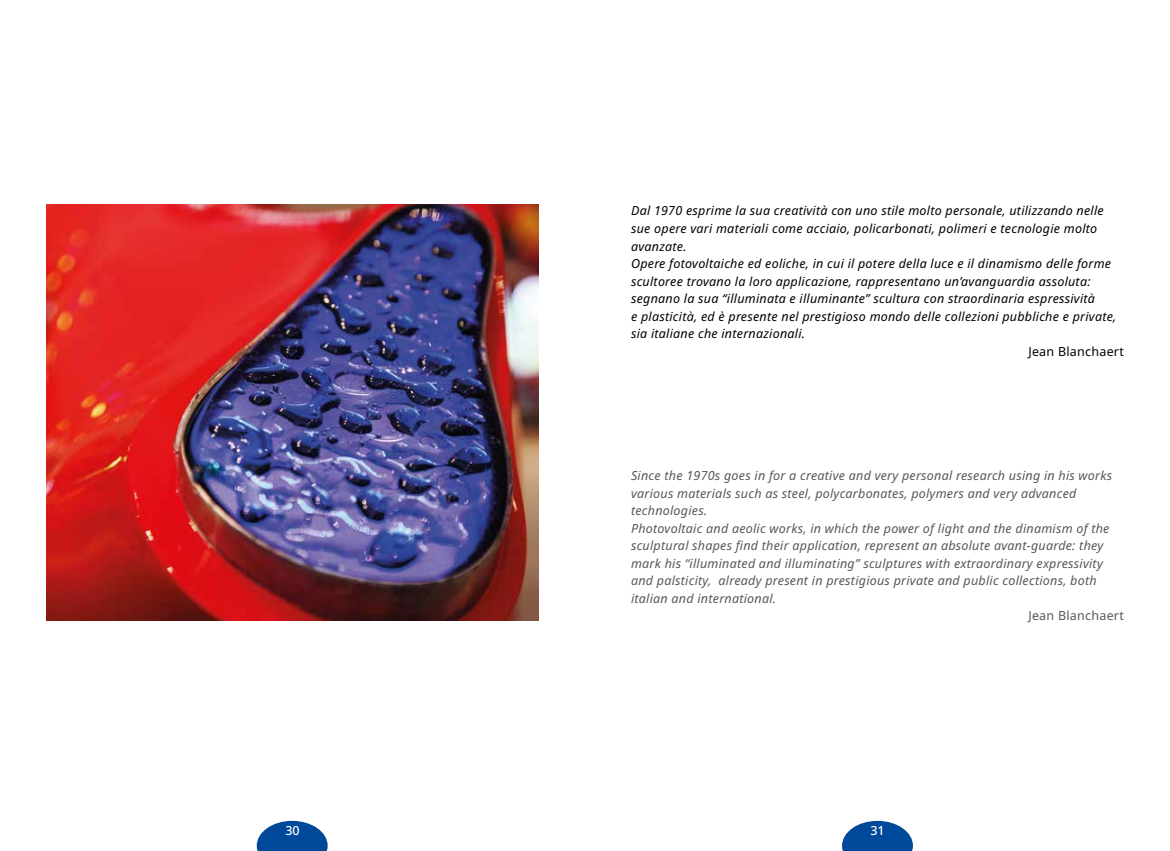
<style>
.page{position:relative;width:1170px;height:851px;background:#fff}
.page>*{position:absolute;margin:0;border:0;box-sizing:border-box;transform-origin:0 0}
.t1{font:italic 12.5px/17.5px "Noto Sans";letter-spacing:.02em;color:#000}
.t2{font:italic 12.5px/17.5px "Noto Sans";letter-spacing:.02em;color:#575756}
.t3{font:12.5px "Noto Sans";letter-spacing:.02em;color:#000}
.t4{font:12.5px "Noto Sans";letter-spacing:.02em;color:#575756}
.t5{font:500 12.5px "Noto Sans";color:#fff}
</style>
<div class="page">
<svg style="left:257px;top:820px;width:70px;height:30px"></svg>
<svg style="left:842px;top:820px;width:70px;height:30px"></svg>
<img style="left:46px;top:204px;width:493px;height:416px">
<p class="t1" style="left:631px;top:202px;width:487px">Dal 1970 esprime la sua creatività con uno stile molto personale, utilizzando nelle sue opere vari materiali come acciaio, policarbonati, polimeri e tecnologie molto avanzate.<br>Opere fotovoltaiche ed eoliche, in cui il potere della luce e il dinamismo delle forme scultoree trovano la loro applicazione, rappresentano un’avanguardia assoluta: segnano la sua “illuminata e illuminante” scultura con straordinaria espressività<br>e plasticità, ed è presente nel prestigioso mondo delle collezioni pubbliche e private, sia italiane che internazionali.</p>
<p class="t3" style="left:1028px;top:342px;width:97px">Jean Blanchaert</p>
<p class="t2" style="left:631px;top:467px;width:482px">Since the 1970s goes in for a creative and very personal research using in his works various materials such as steel, polycarbonates, polymers and very advanced technologies.<br>Photovoltaic and aeolic works, in which the power of light and the dinamism of the sculptural shapes find their application, represent an absolute avant-guarde: they mark his “illuminated and illuminating” sculptures with extraordinary expressivity and palsticity, already present in prestigious private and public collections, both italian and international.</p>
<p class="t4" style="left:1028px;top:607px;width:97px">Jean Blanchaert</p>
<p class="t5" style="left:285px;top:821px;width:16px">30</p>
<p class="t5" style="left:870px;top:821px;width:16px">31</p>
</div>
